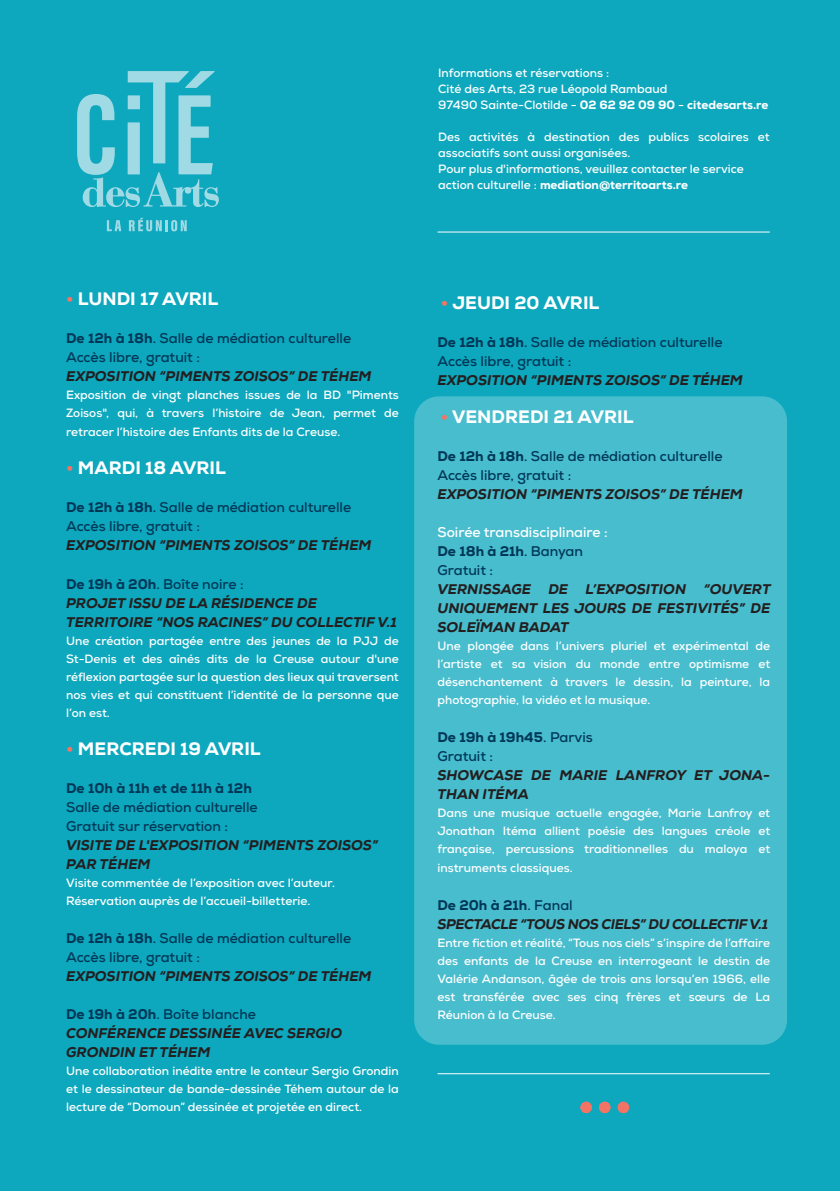
<style>
.page{position:relative;width:840px;height:1191px;background:#fff}
.page>*{position:absolute;margin:0;border:0;box-sizing:border-box;transform-origin:0 0}
.t1{font:800 18px "Nexa";color:#fff}
.t2{font:italic 800 14px/19px "Nexa";color:#231f20}
.t3{font:700 14px/19px "Nexa";color:#003757}
.t4{font:italic 800 14px/19px "Nexa";letter-spacing:-.03em;color:#231f20}
.t5{font:700 14px/19px "Nexa";color:#fff}
.t6{font:800 14px "Nexa";color:#003757}
.t7{font:700 12px/18px "Nexa";color:#fff;text-align:justify}
.s1{font-weight:800}
.s2{color:#f37465}
.s3{font-style:normal;color:#003757}
.s4{font-weight:700;font-style:normal;color:#003757}
.s5{font-weight:800;color:#003757}
.s6{color:#003757}
</style>
<div class="page">
<div style="left:1px;top:0;width:838px;height:1191px;background:#0da8be"></div>
<svg style="left:107px;top:220px;width:14px;height:11px"></svg>
<svg style="left:129px;top:218px;width:58px;height:13px"></svg>
<svg style="left:77px;top:71px;width:142px;height:136px"></svg>
<div style="left:598px;top:1101px;width:12px;height:12px;background:#f37465;border-radius:50%"></div>
<div style="left:580px;top:1101px;width:11px;height:12px;background:#f37465;border-radius:50%"></div>
<div style="left:617px;top:1101px;width:11px;height:12px;background:#f37465;border-radius:50%"></div>
<div style="left:414px;top:396px;width:372px;height:648px;background:#48bdce;border-radius:25px"></div>
<hr style="left:437px;top:231px;width:332px;height:1px;background:#fff">
<hr style="left:437px;top:1073px;width:332px;height:1px;background:#fff">
<p class="t7" style="left:438px;top:65px;width:331px;line-height:16px;text-align:left">Informations et réservations :<br>Cité des Arts, 23 rue Léopold Rambaud<br>97490 Sainte-Clotilde - <span class="s1">02 62 92 09 90</span> - <span class="s1">citedesarts.re</span></p>
<p class="t7" style="left:438px;top:129px;width:333px;line-height:16px;text-align:left">Des activités à destination des publics scolaires et associatifs sont aussi organisées.<br>Pour plus d'informations, veuillez contacter le service action culturelle : <span class="s1">mediation@territoarts.re</span></p>
<h1 class="t1" style="left:66px;top:288px;width:153px"><span class="s2">•</span> LUNDI 17 AVRIL</h1>
<p class="t3" style="left:66px;top:329px;width:286px"><span class="s1">De 12h à 18h</span>. Salle de médiation culturelle<br>Accès libre, gratuit :</p>
<p class="t2" style="left:66px;top:367px;width:307px">EXPOSITION “PIMENTS ZOISOS” DE TÉHEM</p>
<p class="t7" style="left:66px;top:386px;width:334px">Exposition de vingt planches issues de la BD "Piments Zoisos", qui, à travers l’histoire de Jean, permet de retracer l’histoire des Enfants dits de la Creuse.</p>
<h1 class="t1" style="left:66px;top:457px;width:161px"><span class="s2">•</span> MARDI 18 AVRIL</h1>
<p class="t3" style="left:66px;top:498px;width:286px"><span class="s1">De 12h à 18h</span>. Salle de médiation culturelle<br>Accès libre, gratuit :</p>
<p class="t2" style="left:66px;top:536px;width:307px">EXPOSITION “PIMENTS ZOISOS” DE TÉHEM</p>
<p class="t2" style="left:66px;top:574px;width:332px"><span class="s3">De 19h à 20h</span><span class="s4">. Boîte noire :<br></span>PROJET ISSU DE LA RÉSIDENCE DE<br>TERRITOIRE “NOS RACINES” DU COLLECTIF V.1</p>
<p class="t7" style="left:66px;top:631px;width:334px">Une création partagée entre des jeunes de la PJJ de St-Denis et des aînés dits de la Creuse autour d'une réflexion partagée sur la question des lieux qui traversent nos vies et qui constituent l’identité de la personne que l’on est.</p>
<h1 class="t1" style="left:66px;top:737px;width:196px"><span class="s2">•</span> MERCREDI 19 AVRIL</h1>
<p class="t6" style="left:66px;top:779px;width:187px">De 10h à 11h et de 11h à 12h</p>
<p class="t3" style="left:66px;top:797px;width:193px">Salle de médiation culturelle<br>Gratuit sur réservation :</p>
<p class="t2" style="left:66px;top:835px;width:313px">VISITE DE L'EXPOSITION “PIMENTS ZOISOS”<br>PAR TÉHEM</p>
<p class="t7" style="left:66px;top:873px;width:270px">Visite commentée de l’exposition avec l’auteur.<br>Réservation auprès de l’accueil-billetterie.</p>
<p class="t3" style="left:66px;top:928px;width:286px"><span class="s1">De 12h à 18h</span>. Salle de médiation culturelle<br>Accès libre, gratuit :</p>
<p class="t2" style="left:66px;top:966px;width:307px">EXPOSITION “PIMENTS ZOISOS” DE TÉHEM</p>
<p class="t2" style="left:66px;top:1004px;width:277px"><span class="s3">De 19h à 20h</span><span class="s4">. Boîte blanche<br></span>CONFÉRENCE DESSINÉE AVEC SERGIO<br>GRONDIN ET TÉHEM</p>
<p class="t7" style="left:66px;top:1061px;width:334px">Une collaboration inédite entre le conteur Sergio Grondin et le dessinateur de bande-dessinée Téhem autour de la lecture de “Domoun” dessinée et projetée en direct.</p>
<h1 class="t1" style="left:440px;top:291px;width:160px"><span class="s2">•</span> JEUDI 20 AVRIL</h1>
<p class="t3" style="left:437px;top:333px;width:286px"><span class="s1">De 12h à 18h</span>. Salle de médiation culturelle<br>Accès libre, gratuit :</p>
<p class="t2" style="left:437px;top:371px;width:307px">EXPOSITION “PIMENTS ZOISOS” DE TÉHEM</p>
<h1 class="t1" style="left:440px;top:405px;width:194px"><span class="s2">•</span> VENDREDI 21 AVRIL</h1>
<p class="t3" style="left:437px;top:447px;width:286px"><span class="s1">De 12h à 18h</span>. Salle de médiation culturelle<br>Accès libre, gratuit :</p>
<p class="t2" style="left:437px;top:485px;width:307px">EXPOSITION “PIMENTS ZOISOS” DE TÉHEM</p>
<p class="t5" style="left:437px;top:523px;width:172px">Soirée transdisciplinaire :<br><span class="s5">De 18h à 21h</span><span class="s6">. Banyan<br>Gratuit :</span></p>
<p class="t2" style="left:437px;top:580px;width:334px;text-align:justify">VERNISSAGE DE L’EXPOSITION “OUVERT UNIQUEMENT LES JOURS DE FESTIVITÉS” DE SOLEÏMAN BADAT</p>
<p class="t7" style="left:437px;top:637px;width:334px">Une plongée dans l’univers pluriel et expérimental de l’artiste et sa vision du monde entre optimisme et désenchantement à travers le dessin, la peinture, la photographie, la vidéo et la musique.</p>
<p class="t3" style="left:437px;top:728px;width:157px"><span class="s1">De 19h à 19h45</span>. Parvis<br>Gratuit :</p>
<p class="t2" style="left:437px;top:766px;width:334px">SHOWCASE DE MARIE LANFROY ET JONA-<br>THAN ITÉMA</p>
<p class="t7" style="left:437px;top:804px;width:334px">Dans une musique actuelle engagée, Marie Lanfroy et Jonathan Itéma allient poésie des langues créole et française, percussions traditionnelles du maloya et instruments classiques.</p>
<p class="t4" style="left:437px;top:896px;width:332px"><span class="s3">De 20h à 21h</span><span class="s4">. Fanal<br></span>SPECTACLE “TOUS NOS CIELS” DU COLLECTIF V.1</p>
<p class="t7" style="left:437px;top:934px;width:334px">Entre fiction et réalité, “Tous nos ciels” s’inspire de l’affaire des enfants de la Creuse en interrogeant le destin de Valérie Andanson, âgée de trois ans lorsqu’en 1966, elle est transférée avec ses cinq frères et sœurs de La Réunion à la Creuse.</p>
</div>
